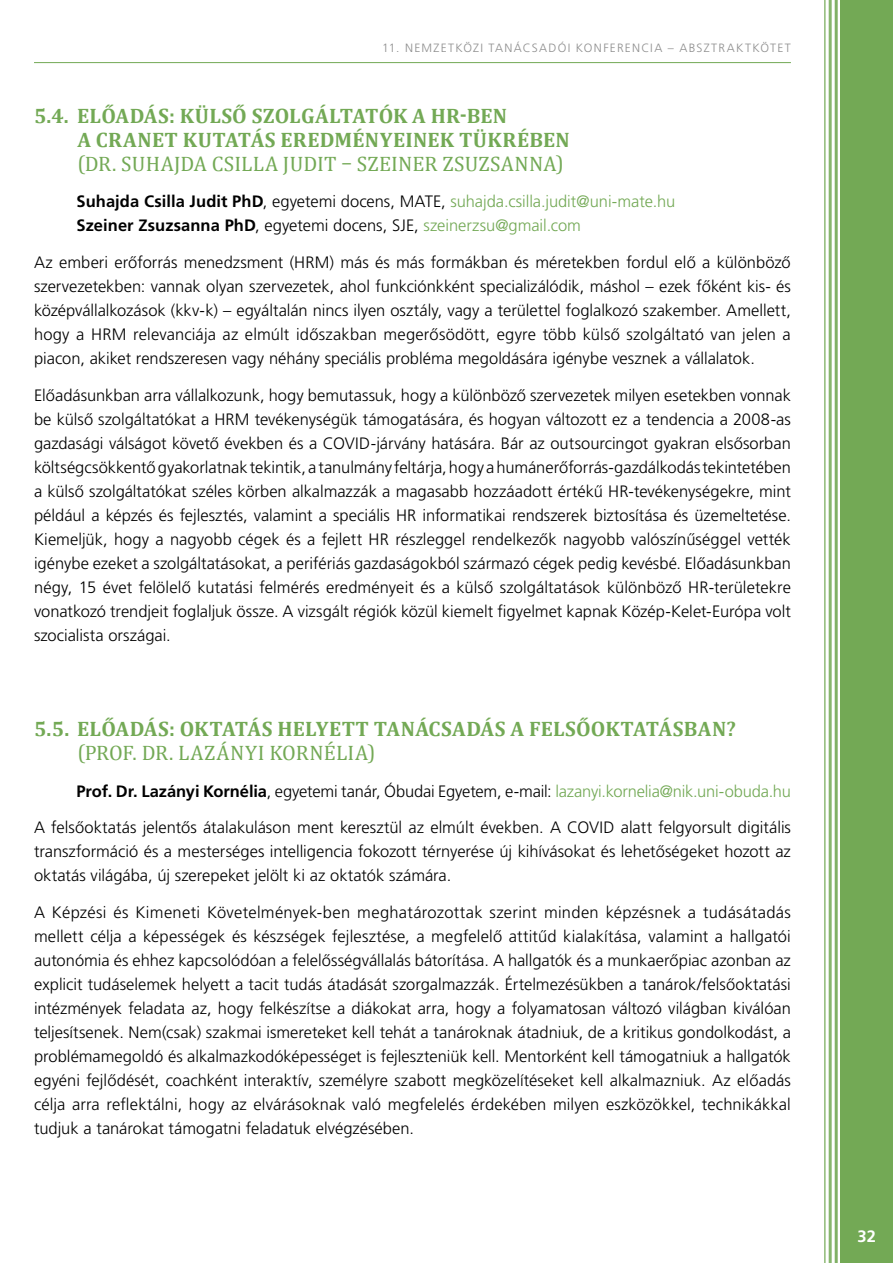
<style>
.page{position:relative;width:893px;height:1263px;background:#fff}
.page>*{position:absolute;margin:0;border:0;box-sizing:border-box;transform-origin:0 0}
.t1{font:700 21px/24px "Cambria";letter-spacing:.01em;color:#73a955}
.Főszöveg{font:300 16.5px/24px "Frutiger LT Pro";letter-spacing:-.005em;color:#000;text-align:justify}
.Főszöveg-2{font:300 16.5px "Frutiger LT Pro";letter-spacing:-.005em;color:#73a955}
.t2{font:700 16.5px "Frutiger LT Pro";color:#fff}
.t3{font:300 12px "Frutiger LT Pro";letter-spacing:.105em;color:#8e8e8e}
.s1{font-weight:400}
.s2{font-weight:700;color:#000}
.s3{color:#000}
.s4{font-weight:700}
.s5{color:#73a955}
</style>
<div class="page">
<div style="left:840px;top:0;width:53px;height:1263px;background:#73a955"></div>
<hr style="left:824px;top:0;width:2px;height:1263px;background:#8fba77">
<hr style="left:829px;top:0;width:3px;height:1263px;background:#88b66e">
<hr style="left:835px;top:0;width:3px;height:1263px;background:#81b166">
<hr style="left:34px;top:62px;width:757px;height:1px;background:#73a955">
<p class="t3" style="left:382px;top:40px;width:410px">11. NEMZETKÖZI TANÁCSADÓI KONFERENCIA – ABSZTRAKTKÖTET</p>
<p class="t1" style="left:77px;top:103px;width:494px;text-indent:-43px">5.4. ELŐADÁS: KÜLSŐ SZOLGÁLTATÓK A HR-BEN<br>A CRANET KUTATÁS EREDMÉNYEINEK TÜKRÉBEN <span class="s1">(DR. SUHAJDA CSILLA JUDIT – SZEINER ZSUZSANNA)</span></p>
<p class="Főszöveg-2" style="left:77px;top:192px;width:600px"><span class="s2">Suhajda Csilla Judit PhD</span><span class="s3">, egyetemi docens, MATE,</span> suhajda.csilla.judit@uni-mate.hu</p>
<p class="Főszöveg" style="left:77px;top:214px;width:506px"><span class="s4">Szeiner Zsuzsanna PhD</span>, egyetemi docens, SJE, <span class="s5">szeinerzsu@gmail.com</span></p>
<p class="Főszöveg" style="left:34px;top:251px;width:758px">Az emberi erőforrás menedzsment (HRM) más és más formákban és méretekben fordul elő a különböző szervezetekben: vannak olyan szervezetek, ahol funkciónkként specializálódik, máshol – ezek főként kis- és középvállalkozások (kkv-k) – egyáltalán nincs ilyen osztály, vagy a területtel foglalkozó szakember. Amellett, hogy a HRM relevanciája az elmúlt időszakban megerősödött, egyre több külső szolgáltató van jelen a piacon, akiket rendszeresen vagy néhány speciális probléma megoldására igénybe vesznek a vállalatok.</p>
<p class="Főszöveg" style="left:34px;top:383px;width:758px">Előadásunkban arra vállalkozunk, hogy bemutassuk, hogy a különböző szervezetek milyen esetekben vonnak be külső szolgáltatókat a HRM tevékenységük támogatására, és hogyan változott ez a tendencia a 2008-as gazdasági válságot követő években és a COVID-járvány hatására. Bár az outsourcingot gyakran elsősorban költségcsökkentő gyakorlatnak tekintik, a tanulmány feltárja, hogy a humánerőforrás-gazdálkodás tekintetében a külső szolgáltatókat széles körben alkalmazzák a magasabb hozzáadott értékű HR-tevékenységekre, mint például a képzés és fejlesztés, valamint a speciális HR informatikai rendszerek biztosítása és üzemeltetése.<br>Kiemeljük, hogy a nagyobb cégek és a fejlett HR részleggel rendelkezők nagyobb valószínűséggel vették igénybe ezeket a szolgáltatásokat, a perifériás gazdaságokból származó cégek pedig kevésbé. Előadásunkban négy, 15 évet felölelő kutatási felmérés eredményeit és a külső szolgáltatások különböző HR-területekre vonatkozó trendjeit foglaljuk össze. A vizsgált régiók közül kiemelt figyelmet kapnak Közép-Kelet-Európa volt szocialista országai.</p>
<p class="t1" style="left:77px;top:716px;width:660px;text-indent:-43px">5.5. ELŐADÁS: OKTATÁS HELYETT TANÁCSADÁS A FELSŐOKTATÁSBAN? <span class="s1">(PROF. DR. LAZÁNYI KORNÉLIA)</span></p>
<p class="Főszöveg" style="left:77px;top:779px;width:716px"><span class="s4">Prof. Dr. Lazányi Kornélia</span>, egyetemi tanár, Óbudai Egyetem, e-mail: <span class="s5">lazanyi.kornelia@nik.uni-obuda.hu</span></p>
<p class="Főszöveg" style="left:34px;top:816px;width:758px">A felsőoktatás jelentős átalakuláson ment keresztül az elmúlt években. A COVID alatt felgyorsult digitális transzformáció és a mesterséges intelligencia fokozott térnyerése új kihívásokat és lehetőségeket hozott az oktatás világába, új szerepeket jelölt ki az oktatók számára.</p>
<p class="Főszöveg" style="left:34px;top:900px;width:758px">A Képzési és Kimeneti Követelmények-ben meghatározottak szerint minden képzésnek a tudásátadás mellett célja a képességek és készségek fejlesztése, a megfelelő attitűd kialakítása, valamint a hallgatói autonómia és ehhez kapcsolódóan a felelősségvállalás bátorítása. A hallgatók és a munkaerőpiac azonban az explicit tudáselemek helyett a tacit tudás átadását szorgalmazzák. Értelmezésükben a tanárok/felsőoktatási intézmények feladata az, hogy felkészítse a diákokat arra, hogy a folyamatosan változó világban kiválóan teljesítsenek. Nem(csak) szakmai ismereteket kell tehát a tanároknak átadniuk, de a kritikus gondolkodást, a problémamegoldó és alkalmazkodóképességet is fejleszteniük kell. Mentorként kell támogatniuk a hallgatók egyéni fejlődését, coachként interaktív, személyre szabott megközelítéseket kell alkalmazniuk. Az előadás célja arra reflektálni, hogy az elvárásoknak való megfelelés érdekében milyen eszközökkel, technikákkal tudjuk a tanárokat támogatni feladatuk elvégzésében.</p>
<p class="t2" style="left:858px;top:1226px;width:20px">32</p>
</div>
